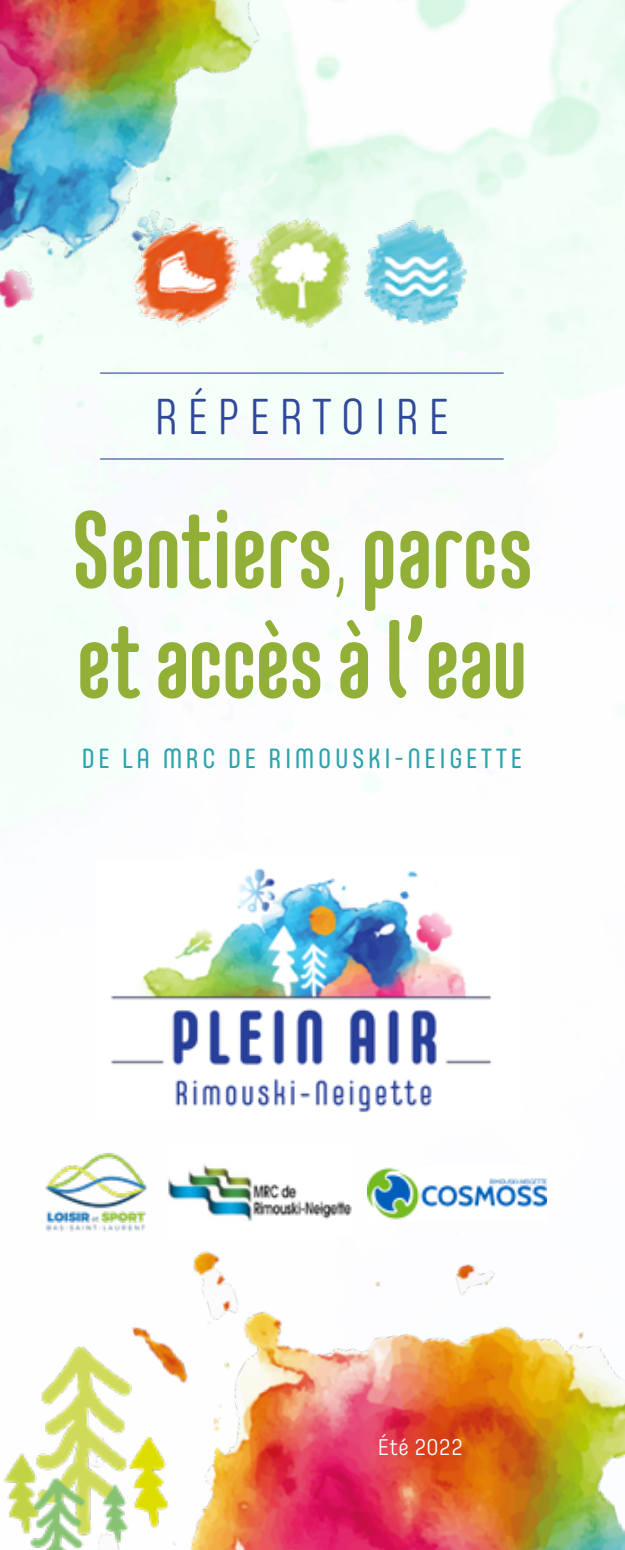
<style>
.page{position:relative;width:625px;height:1550px;background:#fff}
.page>*{position:absolute;margin:0;border:0;box-sizing:border-box;transform-origin:0 0}
.t1{font:700 107.5px "Core Mellow Cp";color:#92b038}
.t2{font:700 105px "Core Mellow Cp";letter-spacing:-.01em;color:#92b038}
.t3{font:300 condensed 50px "Core Mellow";letter-spacing:.2em;color:#314999}
.t4{font:condensed 27.5px "Core Mellow";letter-spacing:.13em;color:#2ca4ab}
.t5{font:300 22.5px "Core Mellow";color:#fff}
.s1{font-weight:200;font-size:95px}
</style>
<div class="page">
<img style="left:0;top:0;width:434px;height:508px">
<img style="left:166px;top:1178px;width:459px;height:372px">
<img style="left:3px;top:1316px;width:181px;height:234px">
<img style="left:128px;top:216px;width:343px;height:114px">
<img style="left:110px;top:867px;width:383px;height:246px">
<hr style="left:100px;top:458px;width:403px;height:2px;background:#314999">
<hr style="left:100px;top:373px;width:403px;height:1px;background:#314999">
<img style="left:367px;top:1167px;width:180px;height:54px">
<img style="left:45px;top:1152px;width:103px;height:80px">
<img style="left:167px;top:1160px;width:186px;height:76px">
<h3 class="t3" style="left:155px;top:379px;width:296px">RÉPERTOIRE</h3>
<h1 class="t1" style="left:71px;top:470px;width:463px">Sentiers<span class="s1">,</span>parcs</h1>
<h2 class="t2" style="left:77px;top:582px;width:452px">et accès à l’eau</h2>
<p class="t4" style="left:82px;top:738px;width:442px">DE LA MRC DE RIMOUSKI-NEIGETTE</p>
<p class="t5" style="left:378px;top:1430px;width:87px">Été 2022</p>
</div>
